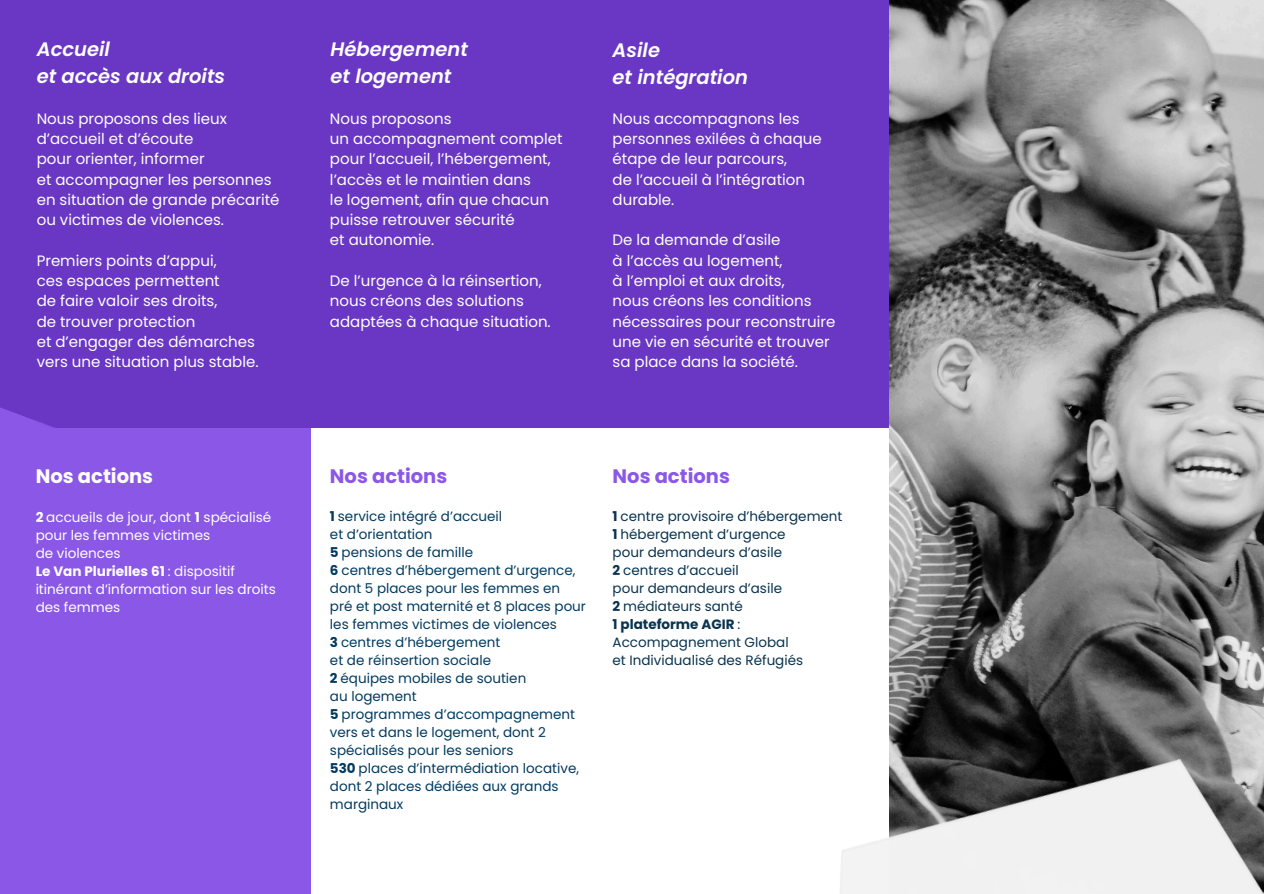
<style>
.page{position:relative;width:1264px;height:894px;background:#fff}
.page>*{position:absolute;margin:0;border:0;box-sizing:border-box;transform-origin:0 0}
.t1{font:italic 600 19.5px/27px "Poppins";color:#fff}
.t2{font:700 19.5px "Poppins";color:#8b57e7}
.t3{font:700 19.5px "Poppins";color:#fff}
.t4{font:15px/20.2px "Poppins";color:#fff}
.t5{font:13.5px/18px "Poppins";color:#003b60}
.t6{font:13.5px/18px "Poppins";color:#09334f}
.t7{font:13.5px/18.1px "Poppins";color:#fff}
.s1{font-weight:700}
</style>
<div class="page">
<div style="left:0;top:0;width:310px;height:893px;background:#8b57e7"></div>
<div style="left:0;top:0;width:889px;height:427px;background:#6937c3"></div>
<img style="left:889px;top:0;width:374px;height:713px">
<img style="left:840px;top:713px;width:423px;height:180px">
<h1 class="t1" style="left:37px;top:36px;width:190px">Accueil<br>et accès aux droits</h1>
<p class="t4" style="left:37px;top:108px;width:244px">Nous proposons des lieux d’accueil et d’écoute<br>pour orienter, informer<br>et accompagner les personnes en situation de grande précarité ou victimes de violences.</p>
<p class="t4" style="left:37px;top:250px;width:223px">Premiers points d’appui,<br>ces espaces permettent<br>de faire valoir ses droits,<br>de trouver protection<br>et d’engager des démarches vers une situation plus stable.</p>
<h1 class="t1" style="left:330px;top:36px;width:139px">Hébergement et logement</h1>
<p class="t4" style="left:330px;top:108px;width:234px">Nous proposons<br>un accompagnement complet pour l’accueil, l’hébergement, l’accès et le maintien dans<br>le logement, afin que chacun puisse retrouver sécurité<br>et autonomie.</p>
<p class="t4" style="left:330px;top:270px;width:222px">De l’urgence à la réinsertion, nous créons des solutions adaptées à chaque situation.</p>
<h1 class="t1" style="left:612px;top:36px;width:137px">Asile<br>et intégration</h1>
<p class="t4" style="left:612px;top:108px;width:211px">Nous accompagnons les personnes exilées à chaque étape de leur parcours,<br>de l’accueil à l’intégration durable.</p>
<p class="t4" style="left:612px;top:230px;width:224px">De la demande d’asile<br>à l’accès au logement,<br>à l’emploi et aux droits,<br>nous créons les conditions nécessaires pour reconstruire une vie en sécurité et trouver sa place dans la société.</p>
<h1 class="t3" style="left:36px;top:462px;width:119px">Nos actions</h1>
<h1 class="t2" style="left:330px;top:462px;width:119px">Nos actions</h1>
<h1 class="t2" style="left:612px;top:462px;width:119px">Nos actions</h1>
<p class="t7" style="left:36px;top:507px;width:242px"><span class="s1">2</span> accueils de jour, dont <span class="s1">1</span> spécialisé pour les femmes victimes<br>de violences<br><span class="s1">Le Van Plurielles 61</span> : dispositif itinérant d’information sur les droits des femmes</p>
<p class="t5" style="left:330px;top:507px;width:257px"><span class="s1">1</span> service intégré d’accueil<br>et d’orientation<br><span class="s1">5</span> pensions de famille<br><span class="s1">6</span> centres d’hébergement d’urgence, dont 5 places pour les femmes en<br>pré et post maternité et 8 places pour les femmes victimes de violences<br><span class="s1">3</span> centres d’hébergement<br>et de réinsertion sociale<br><span class="s1">2</span> équipes mobiles de soutien<br>au logement<br><span class="s1">5</span> programmes d’accompagnement vers et dans le logement, dont 2 spécialisés pour les seniors<br><span class="s1">530</span> places d’intermédiation locative, dont 2 places dédiées aux grands marginaux</p>
<p class="t6" style="left:612px;top:507px;width:231px"><span class="s1">1</span> centre provisoire d’hébergement<br><span class="s1">1</span> hébergement d’urgence<br>pour demandeurs d’asile<br><span class="s1">2</span> centres d’accueil<br>pour demandeurs d’asile<br><span class="s1">2</span> médiateurs santé<br><span class="s1">1 plateforme AGIR</span> :<br>Accompagnement Global<br>et Individualisé des Réfugiés</p>
</div>
